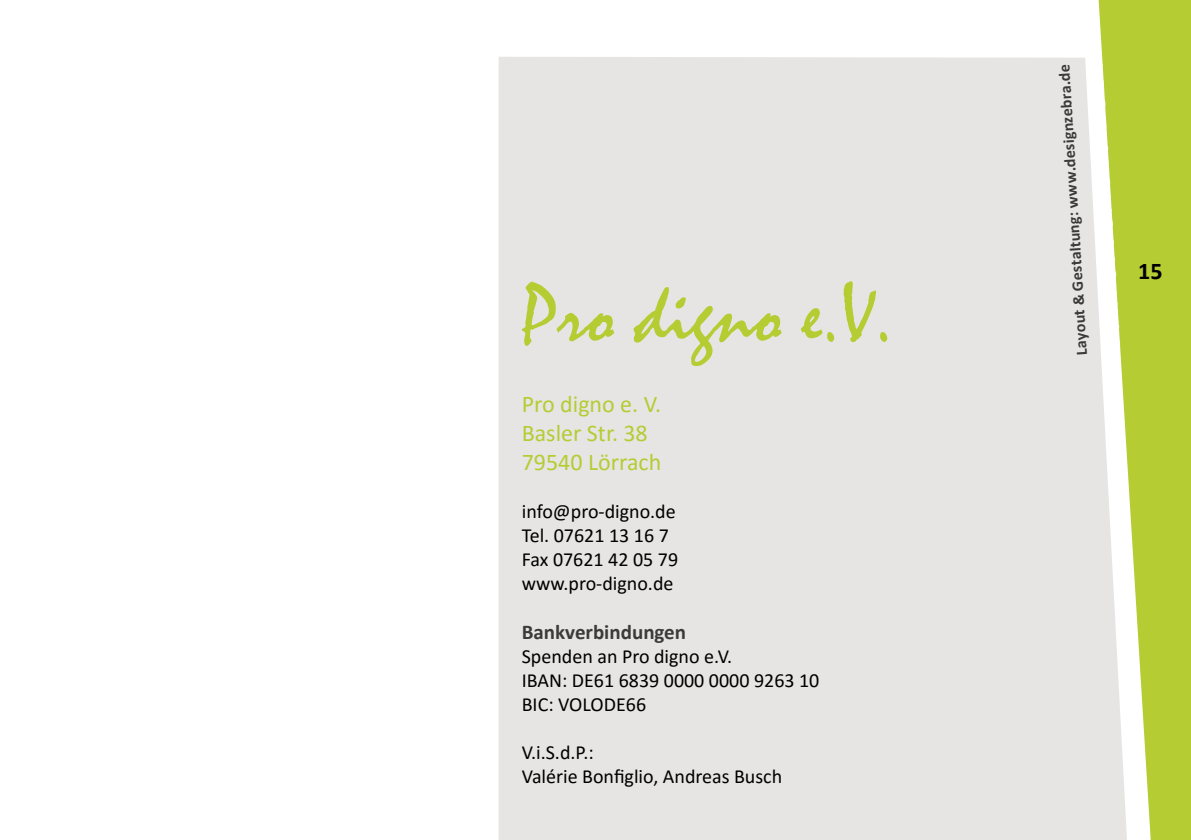
<style>
.page{position:relative;width:1191px;height:840px;background:#fff}
.page>*{position:absolute;margin:0;border:0;box-sizing:border-box;transform-origin:0 0}
.t1{font:24px/28.8px "Calibri";color:#b5cc33}
.t2{font:700 24px "Calibri";color:#000}
.t3{font:700 21px "Calibri";color:#3b3a38}
.t4{font:20px/24px "Calibri";color:#000}
.t5{font:700 16px "Calibri";color:#3b3a38}
</style>
<div class="page">
<svg style="left:1098px;top:0;width:93px;height:839px;background:#bbd044"></svg>
<div style="left:498px;top:57px;width:629px;height:782px;background:#e7e5e4"></div>
<svg style="left:522px;top:281px;width:365px;height:85px;background:#dee0c5"></svg>
<p class="t1" style="left:522px;top:389px;width:141px">Pro digno e. V.<br>Basler Str. 38<br>79540 Lörrach</p>
<p class="t4" style="left:522px;top:498px;width:158px">info@pro-digno.de<br>Tel. 07621 13 16 7<br>Fax 07621 42 05 79 www.pro-digno.de</p>
<p class="t3" style="left:522px;top:617px;width:166px">Bankverbindungen</p>
<p class="t4" style="left:522px;top:643px;width:299px">Spenden an Pro digno e.V.<br>IBAN: DE61 6839 0000 0000 9263 10<br>BIC: VOLODE66</p>
<p class="t4" style="left:522px;top:739px;width:262px">V.i.S.d.P.:<br>Valérie Bonfiglio, Andreas Busch</p>
<p class="t5" style="left:1071px;top:356px;width:293px;rotate:-94deg">Layout &amp; Gestaltung: www.designzebra.de</p>
<p class="t2" style="left:1138px;top:254px;width:26px">15</p>
</div>
